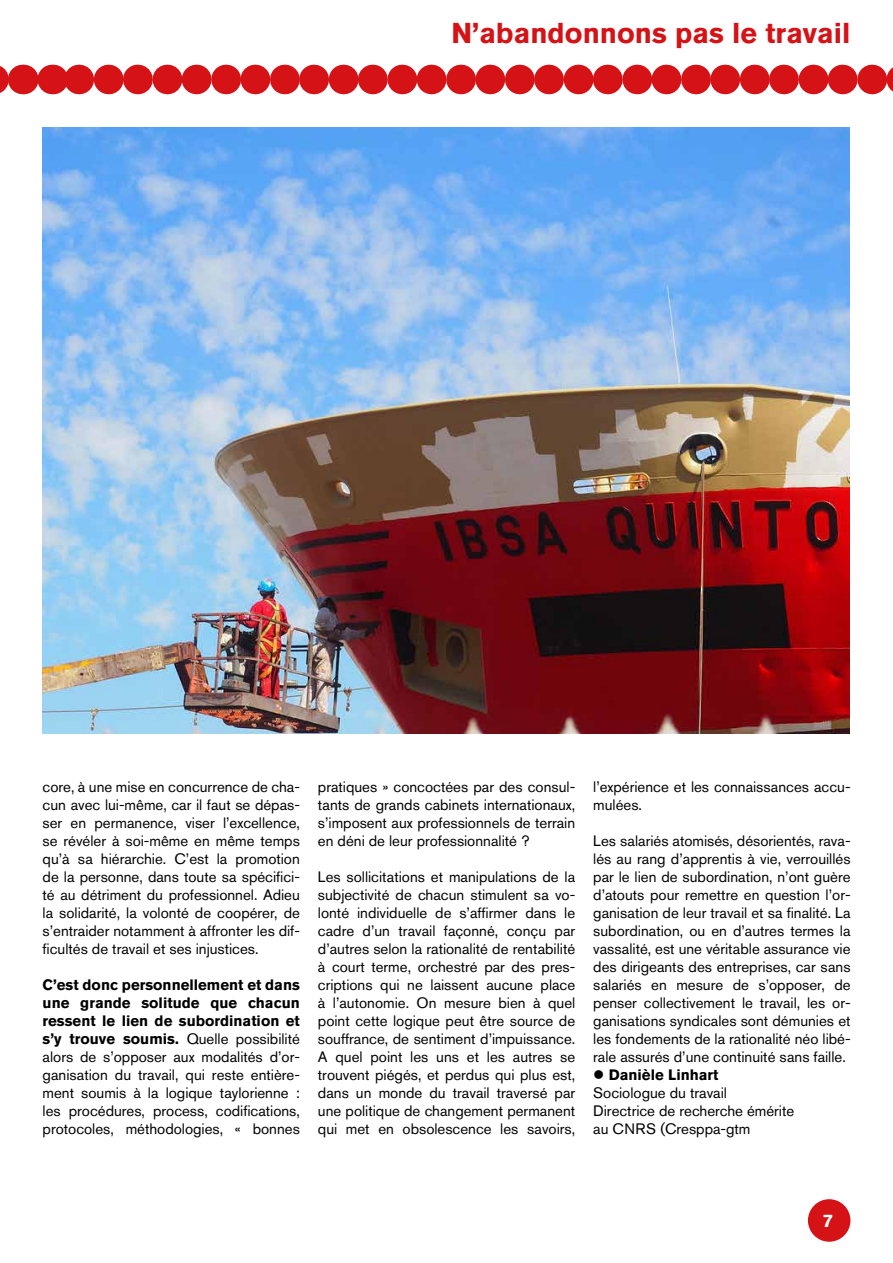
<style>
.page{position:relative;width:893px;height:1263px;background:#fff}
.page>*{position:absolute;margin:0;border:0;box-sizing:border-box;transform-origin:0 0}
.t1{font:700 28.5px "Akzidenz Grotesk Pro";color:#d51317}
.t2{font:700 18px "Akzidenz Grotesk Pro";color:#fff}
.t3{font:15px/18px "Akzidenz Grotesk Pro";color:#000;text-align:justify}
.s1{font-weight:700}
</style>
<div class="page">
<svg style="left:0;top:66px;width:1px;height:27px"></svg>
<svg style="left:52px;top:65px;width:841px;height:29px"></svg>
<svg style="left:23px;top:65px;width:1px;height:29px"></svg>
<div style="left:808px;top:1199px;width:42px;height:43px;background:#d51317;border-radius:50%"></div>
<img style="left:43px;top:128px;width:807px;height:605px">
<h1 class="t1" style="left:451px;top:14px;width:400px">N’abandonnons pas le travail</h1>
<p class="t3" style="left:43px;top:778px;width:259px">core, à une mise en concurrence de cha&shy;cun avec lui-même, car il faut se dépas&shy;ser en permanence, viser l’excellence, se révéler à soi-même en même temps qu’à sa hiérarchie. C’est la promotion de la personne, dans toute sa spécifici&shy;té au détriment du professionnel. Adieu la solidarité, la volonté de coopérer, de s’entraider notamment à affronter les dif&shy;ficultés de travail et ses injustices.</p>
<p class="t3" style="left:43px;top:976px;width:259px"><span class="s1">C’est donc personnellement et dans une grande solitude que chacun ressent le lien de subordination et s’y trouve soumis.</span> Quelle possibilité alors de s’opposer aux modalités d’or&shy;ganisation du travail, qui reste entière&shy;ment soumis à la logique taylorienne : les procédures, process, codifications, protocoles, méthodologies, « bonnes</p>
<p class="t3" style="left:318px;top:778px;width:259px">pratiques » concoctées par des consul&shy;tants de grands cabinets internationaux, s’imposent aux professionnels de terrain en déni de leur professionnalité ?</p>
<p class="t3" style="left:318px;top:868px;width:259px">Les sollicitations et manipulations de la subjectivité de chacun stimulent sa vo&shy;lonté individuelle de s’affirmer dans le cadre d’un travail façonné, conçu par d’autres selon la rationalité de rentabilité à court terme, orchestré par des pres&shy;criptions qui ne laissent aucune place à l’autonomie. On mesure bien à quel point cette logique peut être source de souffrance, de sentiment d’impuissance.<br>A quel point les uns et les autres se trouvent piégés, et perdus qui plus est, dans un monde du travail traversé par une politique de changement permanent qui met en obsolescence les savoirs,</p>
<p class="t3" style="left:593px;top:778px;width:259px">l’expérience et les connaissances accu&shy;mulées.</p>
<p class="t3" style="left:593px;top:832px;width:259px">Les salariés atomisés, désorientés, rava&shy;lés au rang d’apprentis à vie, verrouillés par le lien de subordination, n’ont guère d’atouts pour remettre en question l’or&shy;ganisation de leur travail et sa finalité. La subordination, ou en d’autres termes la vassalité, est une véritable assurance vie des dirigeants des entreprises, car sans salariés en mesure de s’opposer, de penser collectivement le travail, les or&shy;ganisations syndicales sont démunies et les fondements de la rationalité néo libé&shy;rale assurés d’une continuité sans faille.</p>
<p class="t3" style="left:593px;top:1066px;width:203px;text-align:left">● <span class="s1">Danièle Linhart<br></span>Sociologue du travail<br>Directrice de recherche émérite au CNRS (Cresppa-gtm</p>
<p class="t2" style="left:823px;top:1209px;width:12px">7</p>
</div>
